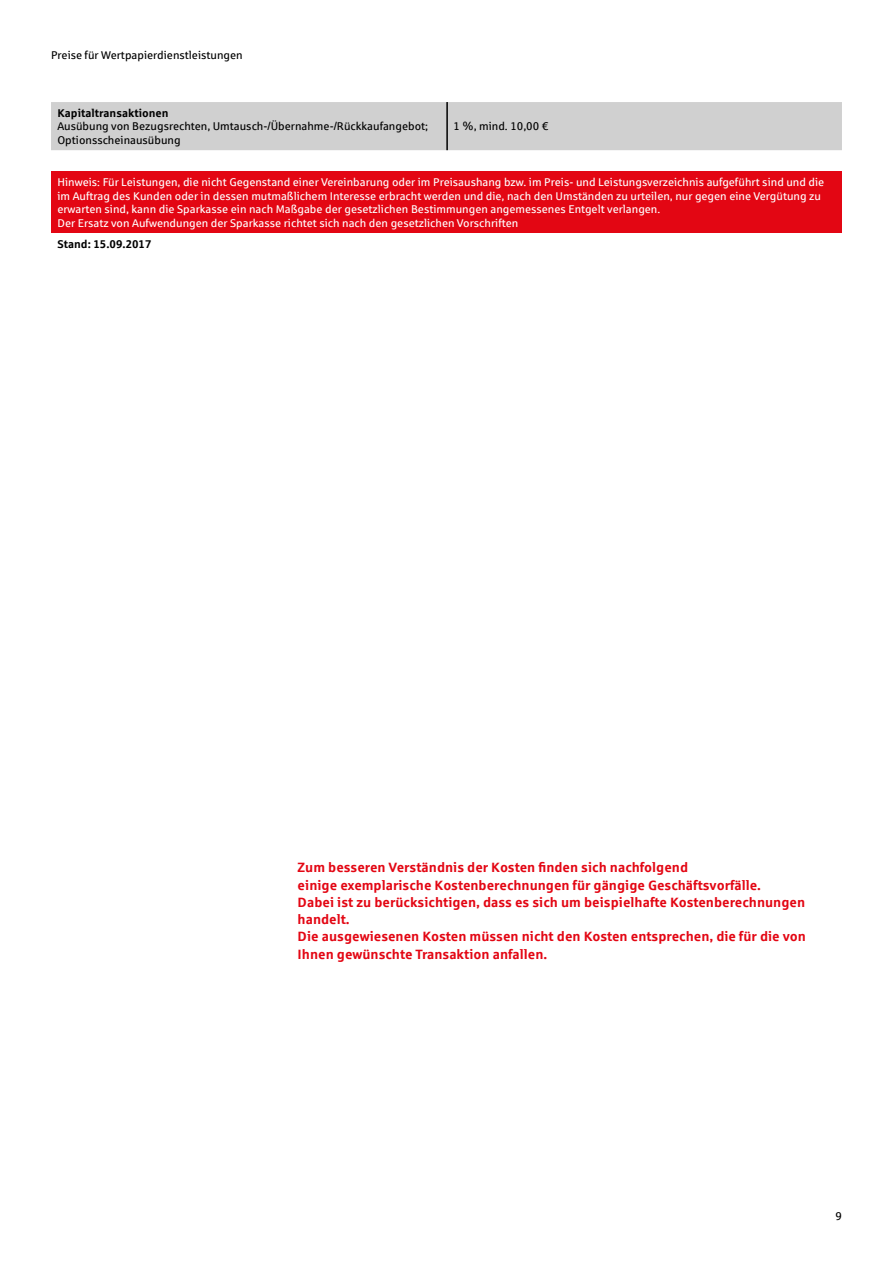
<style>
.page{position:relative;width:893px;height:1263px;background:#fff}
.page>*{position:absolute;margin:0;border:0;box-sizing:border-box;transform-origin:0 0}
.t1{font:700 13.5px/17.2px "Sparkasse Rg";color:#e30613}
.t2{font:11.25px/13.5px "Sparkasse Rg";color:#fff}
.t3{font:11.25px/13.5px "Sparkasse Rg";color:#000}
.t4{font:700 11.25px "Sparkasse Rg";color:#000}
</style>
<div class="page">
<div style="left:51px;top:102px;width:791px;height:48px;background:#d0d0d0"></div>
<div style="left:51px;top:171px;width:791px;height:62px;background:#e30613"></div>
<hr style="left:446px;top:102px;width:2px;height:48px;background:#000">
<p class="t3" style="left:51px;top:48px;width:193px">Preise für Wertpapierdienstleistungen</p>
<p class="t4" style="left:57px;top:106px;width:113px">Kapitaltransaktionen</p>
<p class="t3" style="left:57px;top:119px;width:372px">Ausübung von Bezugsrechten, Umtausch-/Übernahme-/Rückkaufangebot;<br>Optionsscheinausübung</p>
<p class="t3" style="left:453px;top:119px;width:96px">1 %, mind. 10,00 €</p>
<p class="t2" style="left:57px;top:175px;width:768px">Hinweis: Für Leistungen, die nicht Gegenstand einer Vereinbarung oder im Preisaushang bzw. im Preis- und Leistungsverzeichnis aufgeführt sind und die im Auftrag des Kunden oder in dessen mutmaßlichem Interesse erbracht werden und die, nach den Umständen zu urteilen, nur gegen eine Vergütung zu erwarten sind, kann die Sparkasse ein nach Maßgabe der gesetzlichen Bestimmungen angemessenes Entgelt verlangen.<br>Der Ersatz von Aufwendungen der Sparkasse richtet sich nach den gesetzlichen Vorschriften</p>
<p class="t4" style="left:57px;top:237px;width:96px">Stand: 15.09.2017</p>
<p class="t1" style="left:298px;top:858px;width:510px">Zum besseren Verständnis der Kosten finden sich nachfolgend<br>einige exemplarische Kostenberechnungen für gängige Geschäftsvorfälle.<br>Dabei ist zu berücksichtigen, dass es sich um beispielhafte Kostenberechnungen handelt.<br>Die ausgewiesenen Kosten müssen nicht den Kosten entsprechen, die für die von Ihnen gewünschte Transaktion anfallen.</p>
<p class="t3" style="left:835px;top:1209px;width:8px">9</p>
</div>
